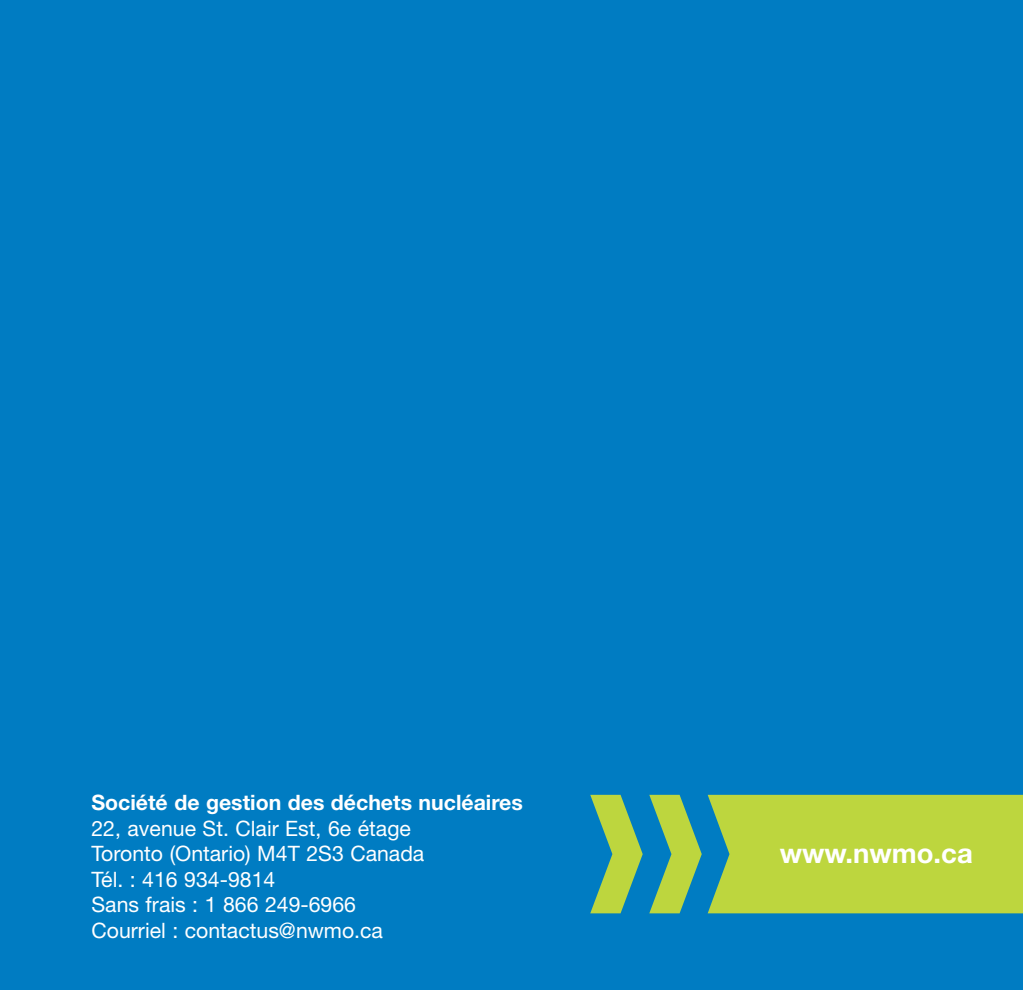
<style>
.page{position:relative;width:1023px;height:990px;background:#fff}
.page>*{position:absolute;margin:0;border:0;box-sizing:border-box;transform-origin:0 0}
.t1{font:700 27.5px "Helvetica Neue LT Std";color:#fff}
.t2{font:21.25px/25.5px "Helvetica Neue LT Std";color:#fff}
.t3{font:700 21.25px "Helvetica Neue LT Std";color:#fff}
</style>
<div class="page">
<div style="left:0;top:0;width:1022px;height:990px;background:#007cc2"></div>
<svg style="left:590px;top:795px;width:52px;height:118px"></svg>
<svg style="left:649px;top:795px;width:52px;height:118px"></svg>
<div style="left:707px;top:795px;width:315px;height:118px;background:#bdd63e"></div>
<p class="t3" style="left:91px;top:789px;width:433px">Société de gestion des déchets nucléaires</p>
<p class="t2" style="left:91px;top:815px;width:334px">22, avenue St. Clair Est, 6e étage<br>Toronto (Ontario) M4T 2S3 Canada<br>Tél. : 416 934-9814<br>Sans frais : 1 866 249-6966<br>Courriel : contactus@nwmo.ca</p>
<p class="t1" style="left:779px;top:836px;width:194px">www.nwmo.ca</p>
</div>
